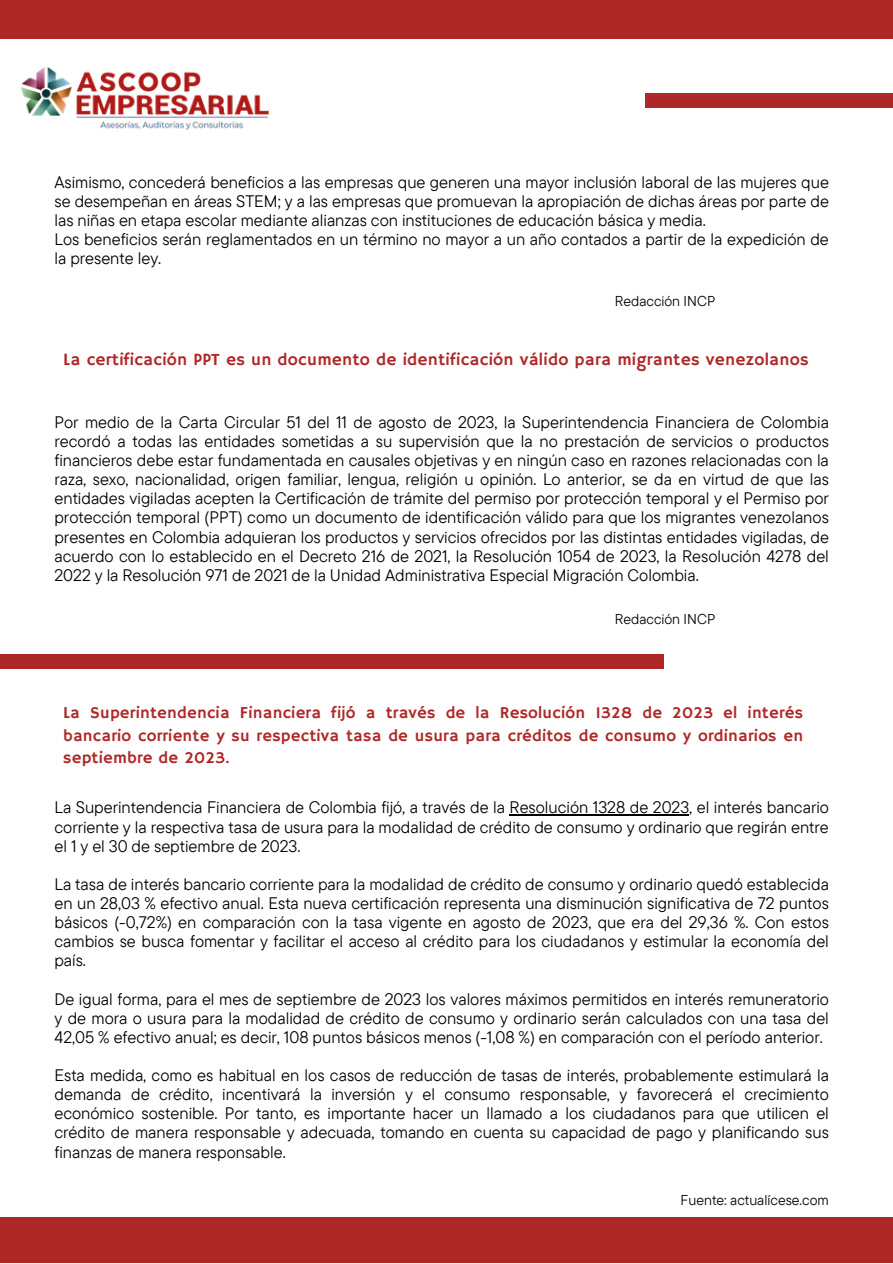
<style>
.page{position:relative;width:893px;height:1264px;background:#fff}
.page>*{position:absolute;margin:0;border:0;box-sizing:border-box;transform-origin:0 0}
.t1{font:17.25px "Hammersmith One";letter-spacing:.015em;color:#af2828}
.t2{font:16.65px/19px "TT Commons Pro";color:#000;text-align:justify}
.t3{font:16.65px/22.5px "Hammersmith One";letter-spacing:.015em;color:#af2828;text-align:justify}
.t4{font:14.25px "TT Commons Pro";color:#000}
</style>
<div class="page">
<div style="left:645px;top:93px;width:247px;height:15px;background:#af2828"></div>
<div style="left:0;top:0;width:892px;height:39px;background:#af2828"></div>
<div style="left:0;top:1216px;width:892px;height:46px;background:#af2828"></div>
<img style="left:20px;top:67px;width:249px;height:63px">
<div style="left:0;top:654px;width:663px;height:15px;background:#af2828"></div>
<hr style="left:509px;top:814px;width:180px;height:1px;background:#000">
<p class="t2" style="left:54px;top:173px;width:775px;text-align:left">Asimismo, concederá beneficios a las empresas que generen una mayor inclusión laboral de las mujeres que se desempeñan en áreas STEM; y a las empresas que promuevan la apropiación de dichas áreas por parte de las niñas en etapa escolar mediante alianzas con instituciones de educación básica y media.<br>Los beneficios serán reglamentados en un término no mayor a un año contados a partir de la expedición de la presente ley.</p>
<p class="t4" style="left:614px;top:291px;width:102px">Redacción INCP</p>
<p class="t1" style="left:63px;top:350px;width:747px">La certificación PPT es un documento de identificación válido para migrantes venezolanos</p>
<p class="t2" style="left:54px;top:412px;width:775px">Por medio de la Carta Circular 51 del 11 de agosto de 2023, la Superintendencia Financiera de Colombia recordó a todas las entidades sometidas a su supervisión que la no prestación de servicios o productos financieros debe estar fundamentada en causales objetivas y en ningún caso en razones relacionadas con la raza, sexo, nacionalidad, origen familiar, lengua, religión u opinión. Lo anterior, se da en virtud de que las entidades vigiladas acepten la Certificación de trámite del permiso por protección temporal y el Permiso por protección temporal (PPT) como un documento de identificación válido para que los migrantes venezolanos presentes en Colombia adquieran los productos y servicios ofrecidos por las distintas entidades vigiladas, de acuerdo con lo establecido en el Decreto 216 de 2021, la Resolución 1054 de 2023, la Resolución 4278 del 2022 y la Resolución 971 de 2021 de la Unidad Administrativa Especial Migración Colombia.</p>
<p class="t4" style="left:614px;top:608px;width:102px">Redacción INCP</p>
<p class="t3" style="left:63px;top:702px;width:741px">La Superintendencia Financiera fijó a través de la Resolución 1328 de 2023 el interés bancario corriente y su respectiva tasa de usura para créditos de consumo y ordinarios en septiembre de 2023.</p>
<p class="t2" style="left:54px;top:798px;width:775px">La Superintendencia Financiera de Colombia fijó, a través de la Resolución 1328 de 2023, el interés bancario corriente y la respectiva tasa de usura para la modalidad de crédito de consumo y ordinario que regirán entre el 1 y el 30 de septiembre de 2023.</p>
<p class="t2" style="left:54px;top:874px;width:775px">La tasa de interés bancario corriente para la modalidad de crédito de consumo y ordinario quedó establecida en un 28,03 % efectivo anual. Esta nueva certificación representa una disminución significativa de 72 puntos básicos (-0,72%) en comparación con la tasa vigente en agosto de 2023, que era del 29,36 %. Con estos cambios se busca fomentar y facilitar el acceso al crédito para los ciudadanos y estimular la economía del país.</p>
<p class="t2" style="left:54px;top:989px;width:775px">De igual forma, para el mes de septiembre de 2023 los valores máximos permitidos en interés remuneratorio y de mora o usura para la modalidad de crédito de consumo y ordinario serán calculados con una tasa del 42,05 % efectivo anual; es decir, 108 puntos básicos menos (-1,08 %) en comparación con el período anterior.</p>
<p class="t2" style="left:54px;top:1065px;width:775px">Esta medida, como es habitual en los casos de reducción de tasas de interés, probablemente estimulará la demanda de crédito, incentivará la inversión y el consumo responsable, y favorecerá el crecimiento económico sostenible. Por tanto, es importante hacer un llamado a los ciudadanos para que utilicen el crédito de manera responsable y adecuada, tomando en cuenta su capacidad de pago y planificando sus finanzas de manera responsable.</p>
<p class="t4" style="left:680px;top:1189px;width:150px">Fuente: actualícese.com</p>
</div>
